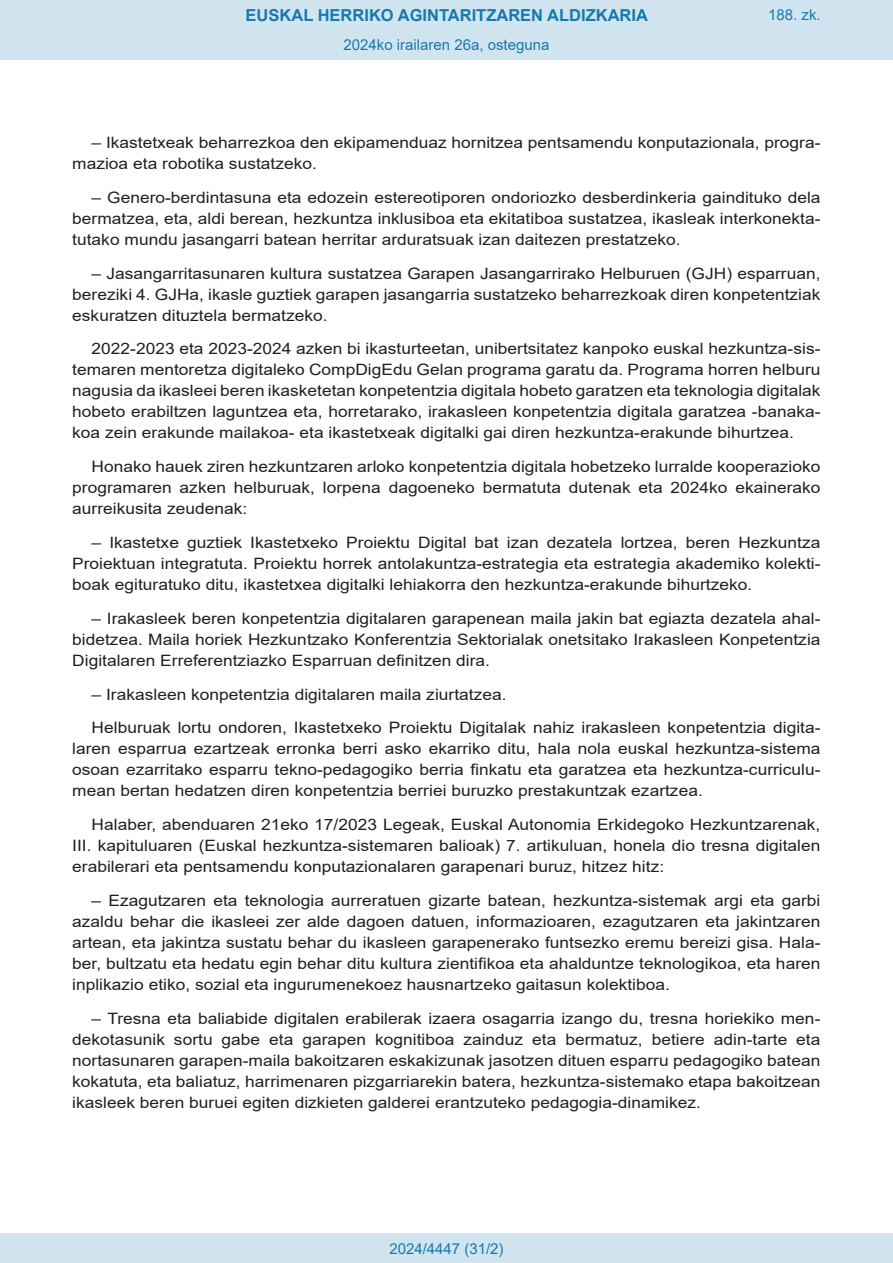
<style>
.page{position:relative;width:893px;height:1263px;background:#fff}
.page>*{position:absolute;margin:0;border:0;box-sizing:border-box;transform-origin:0 0}
.t1{font:700 16.5px "Arial";color:#1879ad}
.BOPVDetalle{font:15.6px/21px "Arial";color:#231f20;text-align:justify;scale:1.11 1}
.Paginacion_Centro{font:15px "Arial";color:#1879ad}
</style>
<div class="page">
<div style="left:0;top:0;width:893px;height:60px;background:#d0e5f0"></div>
<div style="left:0;top:1233px;width:893px;height:30px;background:#d0e5f0"></div>
<p class="t1" style="left:246px;top:3px;width:404px">EUSKAL HERRIKO AGINTARITZAREN ALDIZKARIA</p>
<p class="Paginacion_Centro" style="left:343px;top:35px;width:207px">2024ko irailaren 26a, osteguna</p>
<p class="Paginacion_Centro" style="left:768px;top:5px;width:54px">188. zk.</p>
<p class="BOPVDetalle" style="left:72px;top:132px;width:676px;text-indent:19px">– Ikastetxeak beharrezkoa den ekipamenduaz hornitzea pentsamendu konputazionala, progra&shy;mazioa eta robotika sustatzeko.</p>
<p class="BOPVDetalle" style="left:72px;top:187px;width:676px;text-indent:19px">– Genero-berdintasuna eta edozein estereotiporen ondoriozko desberdinkeria gaindituko dela bermatzea, eta, aldi berean, hezkuntza inklusiboa eta ekitatiboa sustatzea, ikasleak interkonekta&shy;tutako mundu jasangarri batean herritar arduratsuak izan daitezen prestatzeko.</p>
<p class="BOPVDetalle" style="left:72px;top:263px;width:676px;text-indent:19px">– Jasangarritasunaren kultura sustatzea Garapen Jasangarrirako Helburuen (GJH) esparruan, bereziki 4. GJHa, ikasle guztiek garapen jasangarria sustatzeko beharrezkoak diren konpetentziak eskuratzen dituztela bermatzeko.</p>
<p class="BOPVDetalle" style="left:72px;top:338px;width:676px;text-indent:19px">2022-2023 eta 2023-2024 azken bi ikasturteetan, unibertsitatez kanpoko euskal hezkuntza-sis&shy;temaren mentoretza digitaleko CompDigEdu Gelan programa garatu da. Programa horren helburu nagusia da ikasleei beren ikasketetan konpetentzia digitala hobeto garatzen eta teknologia digitalak hobeto erabiltzen laguntzea eta, horretarako, irakasleen konpetentzia digitala garatzea -banaka&shy;koa zein erakunde mailakoa- eta ikastetxeak digitalki gai diren hezkuntza-erakunde bihurtzea.</p>
<p class="BOPVDetalle" style="left:72px;top:456px;width:676px;text-indent:19px">Honako hauek ziren hezkuntzaren arloko konpetentzia digitala hobetzeko lurralde kooperazioko programaren azken helburuak, lorpena dagoeneko bermatuta dutenak eta 2024ko ekainerako aurreikusita zeudenak:</p>
<p class="BOPVDetalle" style="left:72px;top:532px;width:676px;text-indent:19px">– Ikastetxe guztiek Ikastetxeko Proiektu Digital bat izan dezatela lortzea, beren Hezkuntza Proiektuan integratuta. Proiektu horrek antolakuntza-estrategia eta estrategia akademiko kolekti&shy;boak egituratuko ditu, ikastetxea digitalki lehiakorra den hezkuntza-erakunde bihurtzeko.</p>
<p class="BOPVDetalle" style="left:72px;top:608px;width:676px;text-indent:19px">– Irakasleek beren konpetentzia digitalaren garapenean maila jakin bat egiazta dezatela ahal&shy;bidetzea. Maila horiek Hezkuntzako Konferentzia Sektorialak onetsitako Irakasleen Konpetentzia Digitalaren Erreferentziazko Esparruan definitzen dira.</p>
<p class="BOPVDetalle" style="left:92px;top:683px;width:375px">– Irakasleen konpetentzia digitalaren maila ziurtatzea.</p>
<p class="BOPVDetalle" style="left:72px;top:717px;width:676px;text-indent:19px">Helburuak lortu ondoren, Ikastetxeko Proiektu Digitalak nahiz irakasleen konpetentzia digita&shy;laren esparrua ezartzeak erronka berri asko ekarriko ditu, hala nola euskal hezkuntza-sistema osoan ezarritako esparru tekno-pedagogiko berria finkatu eta garatzea eta hezkuntza-curriculu&shy;mean bertan hedatzen diren konpetentzia berriei buruzko prestakuntzak ezartzea.</p>
<p class="BOPVDetalle" style="left:72px;top:814px;width:676px;text-indent:19px">Halaber, abenduaren 21eko 17/2023 Legeak, Euskal Autonomia Erkidegoko Hezkuntzarenak, III. kapituluaren (Euskal hezkuntza-sistemaren balioak) 7. artikuluan, honela dio tresna digitalen erabilerari eta pentsamendu konputazionalaren garapenari buruz, hitzez hitz:</p>
<p class="BOPVDetalle" style="left:72px;top:890px;width:676px;text-indent:19px">– Ezagutzaren eta teknologia aurreratuen gizarte batean, hezkuntza-sistemak argi eta garbi azaldu behar die ikasleei zer alde dagoen datuen, informazioaren, ezagutzaren eta jakintzaren artean, eta jakintza sustatu behar du ikasleen garapenerako funtsezko eremu bereizi gisa. Hala&shy;ber, bultzatu eta hedatu egin behar ditu kultura zientifikoa eta ahalduntze teknologikoa, eta haren inplikazio etiko, sozial eta ingurumenekoez hausnartzeko gaitasun kolektiboa.</p>
<p class="BOPVDetalle" style="left:72px;top:1007px;width:676px;text-indent:19px">– Tresna eta baliabide digitalen erabilerak izaera osagarria izango du, tresna horiekiko men&shy;dekotasunik sortu gabe eta garapen kognitiboa zainduz eta bermatuz, betiere adin-tarte eta nortasunaren garapen-maila bakoitzaren eskakizunak jasotzen dituen esparru pedagogiko batean kokatuta, eta baliatuz, harrimenaren pizgarriarekin batera, hezkuntza-sistemako etapa bakoitzean ikasleek beren buruei egiten dizkieten galderei erantzuteko pedagogia-dinamikez.</p>
<p class="Paginacion_Centro" style="left:389px;top:1238px;width:116px">2024/4447 (31/2)</p>
</div>
